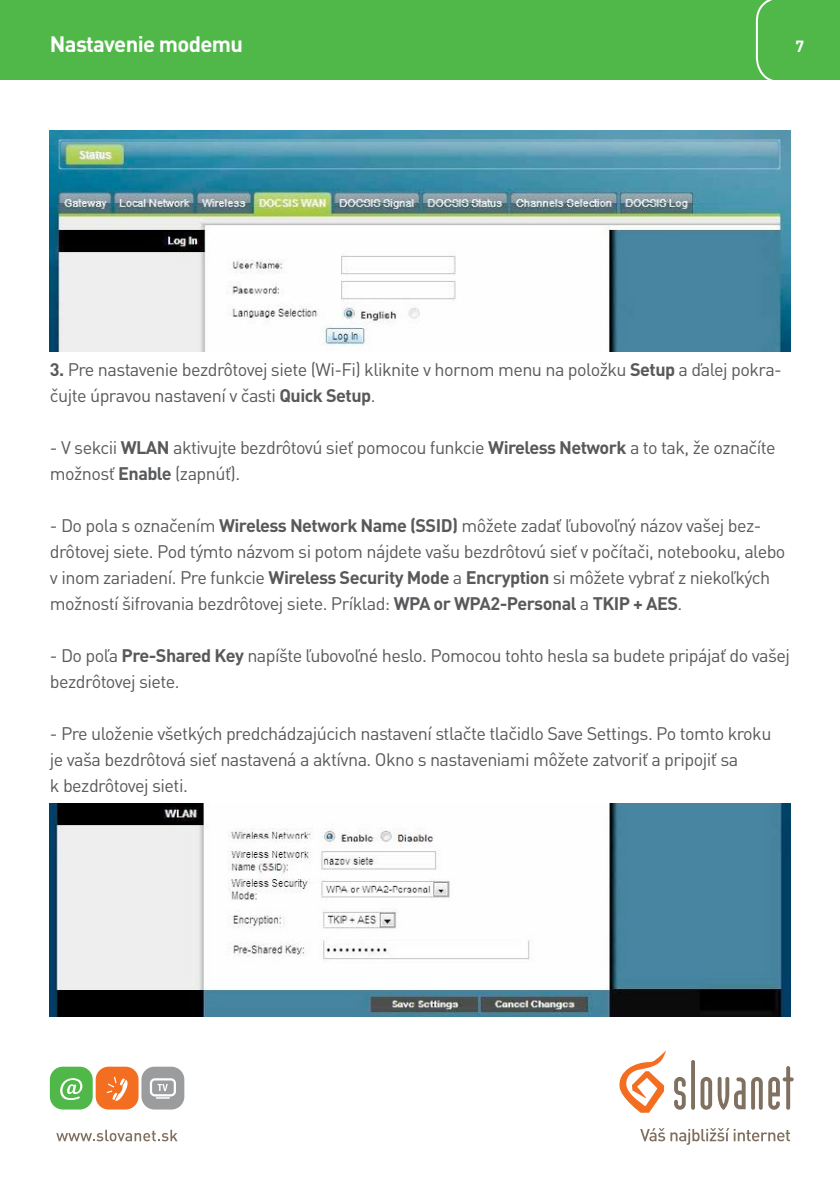
<style>
.page{position:relative;width:840px;height:1191px;background:#fff}
.page>*{position:absolute;margin:0;border:0;box-sizing:border-box;transform-origin:0 0}
.t1{font:700 22px "DIN Pro";letter-spacing:-.03em;color:#fff}
.t2{font:18px/26px "DIN Pro";letter-spacing:-.03em;color:#58595b}
.t3{font:700 16px "DIN Pro";color:#fff}
.s1{font-weight:700}
</style>
<div class="page">
<svg style="left:619px;top:1051px;width:46px;height:61px"></svg>
<svg style="left:56px;top:1129px;width:121px;height:12px"></svg>
<div style="left:50px;top:1066px;width:43px;height:43px;background:#50b848;border-radius:13px"></div>
<div style="left:96px;top:1066px;width:42px;height:43px;background:#f36e21;border-radius:13px"></div>
<svg style="left:60px;top:1078px;width:22px;height:22px"></svg>
<svg style="left:107px;top:1076px;width:20px;height:24px"></svg>
<div style="left:141px;top:1066px;width:43px;height:43px;background:#9a9c9d;border-radius:13px"></div>
<svg style="left:150px;top:1078px;width:26px;height:20px"></svg>
<svg style="left:674px;top:1076px;width:11px;height:33px"></svg>
<svg style="left:690px;top:1060px;width:4px;height:49px"></svg>
<svg style="left:700px;top:1076px;width:11px;height:33px"></svg>
<svg style="left:717px;top:1066px;width:76px;height:44px"></svg>
<svg style="left:640px;top:1128px;width:24px;height:13px"></svg>
<svg style="left:670px;top:1128px;width:119px;height:16px"></svg>
<div style="left:0;top:0;width:839px;height:79px;background:#50b848"></div>
<svg style="left:754px;top:0;width:28px;height:80px"></svg>
<img style="left:49px;top:130px;width:741px;height:221px">
<img style="left:49px;top:803px;width:740px;height:213px">
<p class="t1" style="left:50px;top:30px;width:195px">Nastavenie modemu</p>
<p class="t3" style="left:794px;top:36px;width:10px">7</p>
<p class="t2" style="left:50px;top:355px;width:733px"><span class="s1">3.</span> Pre nastavenie bezdrôtovej siete (Wi-Fi) kliknite v hornom menu na položku <span class="s1">Setup</span> a ďalej pokra&shy;čujte úpravou nastavení v časti <span class="s1">Quick Setup</span>.</p>
<p class="t2" style="left:50px;top:433px;width:727px">- V sekcii <span class="s1">WLAN</span> aktivujte bezdrôtovú sieť pomocou funkcie <span class="s1">Wireless Network</span> a to tak, že označíte možnosť <span class="s1">Enable</span> (zapnúť).</p>
<p class="t2" style="left:50px;top:511px;width:736px">- Do pola s označením <span class="s1">Wireless Network Name (SSID)</span> môžete zadať ľubovoľný názov vašej bez&shy;drôtovej siete. Pod týmto názvom si potom nájdete vašu bezdrôtovú sieť v počítači, notebooku, alebo v inom zariadení. Pre funkcie <span class="s1">Wireless Security Mode</span> a <span class="s1">Encryption</span> si môžete vybrať z niekoľkých možností šifrovania bezdrôtovej siete. Príklad: <span class="s1">WPA or WPA2-Personal</span> a <span class="s1">TKIP + AES</span>.</p>
<p class="t2" style="left:50px;top:641px;width:741px">- Do poľa <span class="s1">Pre-Shared Key</span> napíšte ľubovoľné heslo. Pomocou tohto hesla sa budete pripájať do vašej bezdrôtovej siete.</p>
<p class="t2" style="left:50px;top:719px;width:722px">- Pre uloženie všetkých predchádzajúcich nastavení stlačte tlačidlo Save Settings. Po tomto kroku je vaša bezdrôtová sieť nastavená a aktívna. Okno s nastaveniami môžete zatvoriť a pripojiť sa<br>k bezdrôtovej sieti.</p>
</div>
